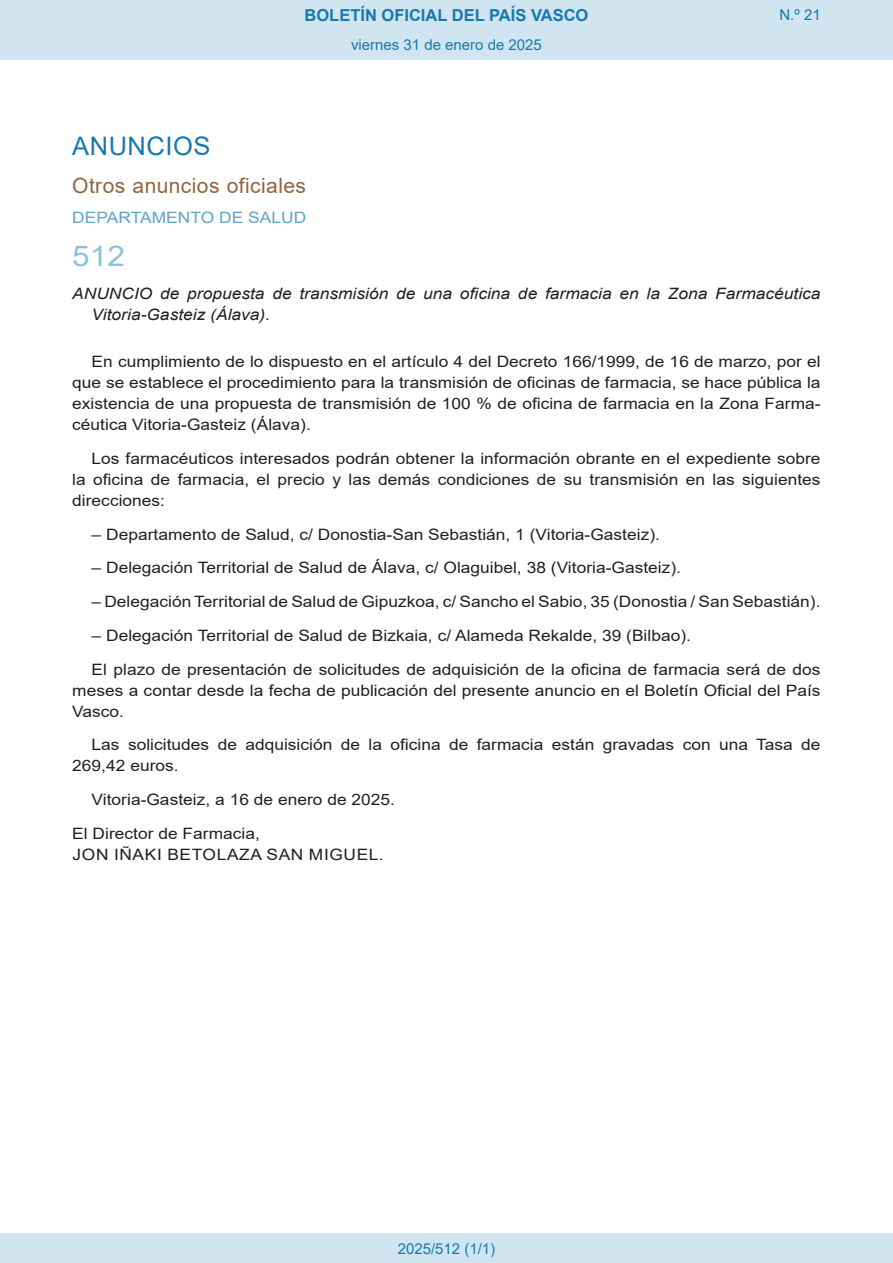
<style>
.page{position:relative;width:893px;height:1263px;background:#fff}
.page>*{position:absolute;margin:0;border:0;box-sizing:border-box;transform-origin:0 0}
.BOPVOrden{font:28.5px "Arial";color:#90c0db;scale:1.11 1}
.BOPVSeccion{font:25.5px "Arial";letter-spacing:.02em;color:#1879ad}
.BOPVSubseccion{font:21px "Arial";letter-spacing:.02em;color:#956338}
.t1{font:700 16.5px "Arial";color:#1879ad}
.BOPVDetalle{font:15.6px/21px "Arial";color:#231f20;text-align:justify;scale:1.11 1}
.BOPVTitulo{font:italic 15.6px/21px "Arial";color:#231f20;scale:1.11 1}
.BOPVFirmaLugFec{font:15.6px "Arial";color:#231f20;scale:1.11 1}
.BOPVFirmaNombre{font:15.6px "Arial";letter-spacing:.035em;color:#231f20;scale:1.11 1}
.BOPVFirmaPuesto{font:15.6px "Arial";color:#231f20;scale:1.11 1}
.BOPVOrganismo{font:15.6px "Arial";letter-spacing:.005em;color:#5ea4ca;scale:1.11 1}
.Paginacion_Centro{font:15px "Arial";color:#1879ad}
</style>
<div class="page">
<div style="left:0;top:0;width:893px;height:60px;background:#d0e5f0"></div>
<div style="left:0;top:1233px;width:893px;height:30px;background:#d0e5f0"></div>
<p class="t1" style="left:305px;top:3px;width:285px">BOLETÍN OFICIAL DEL PAÍS VASCO</p>
<p class="Paginacion_Centro" style="left:351px;top:35px;width:192px">viernes 31 de enero de 2025</p>
<p class="Paginacion_Centro" style="left:779px;top:5px;width:43px">N.º 21</p>
<p class="BOPVSeccion" style="left:72px;top:128px;width:140px">ANUNCIOS</p>
<p class="BOPVSubseccion" style="left:72px;top:171px;width:235px">Otros anuncios oficiales</p>
<p class="BOPVOrganismo" style="left:72px;top:207px;width:212px">DEPARTAMENTO DE SALUD</p>
<p class="BOPVOrden" style="left:72px;top:236px;width:49px">512</p>
<p class="BOPVTitulo" style="left:92px;top:284px;width:658px;text-indent:-19px">ANUNCIO de propuesta de transmisión de una oficina de farmacia en la Zona Farmacéutica<br>Vitoria-Gasteiz (Álava).</p>
<p class="BOPVDetalle" style="left:72px;top:351px;width:676px;text-indent:19px">En cumplimiento de lo dispuesto en el artículo 4 del Decreto 166/1999, de 16 de marzo, por el que se establece el procedimiento para la transmisión de oficinas de farmacia, se hace pública la existencia de una propuesta de transmisión de 100 % de oficina de farmacia en la Zona Farma&shy;céutica Vitoria-Gasteiz (Álava).</p>
<p class="BOPVDetalle" style="left:72px;top:448px;width:676px;text-indent:19px">Los farmacéuticos interesados podrán obtener la información obrante en el expediente sobre la oficina de farmacia, el precio y las demás condiciones de su transmisión en las siguientes direcciones:</p>
<p class="BOPVDetalle" style="left:92px;top:523px;width:514px">– Departamento de Salud, c/ Donostia-San Sebastián, 1 (Vitoria-Gasteiz).</p>
<p class="BOPVDetalle" style="left:92px;top:557px;width:533px">– Delegación Territorial de Salud de Álava, c/ Olaguibel, 38 (Vitoria-Gasteiz).</p>
<p class="BOPVDetalle" style="left:92px;top:591px;width:658px">– Delegación Territorial de Salud de Gipuzkoa, c/ Sancho el Sabio, 35 (Donostia / San Sebastián).</p>
<p class="BOPVDetalle" style="left:92px;top:625px;width:541px">– Delegación Territorial de Salud de Bizkaia, c/ Alameda Rekalde, 39 (Bilbao).</p>
<p class="BOPVDetalle" style="left:72px;top:658px;width:676px;text-indent:19px">El plazo de presentación de solicitudes de adquisición de la oficina de farmacia será de dos meses a contar desde la fecha de publicación del presente anuncio en el Boletín Oficial del País Vasco.</p>
<p class="BOPVDetalle" style="left:72px;top:734px;width:676px;text-indent:19px">Las solicitudes de adquisición de la oficina de farmacia están gravadas con una Tasa de<br>269,42 euros.</p>
<p class="BOPVFirmaLugFec" style="left:92px;top:789px;width:275px">Vitoria-Gasteiz, a 16 de enero de 2025.</p>
<p class="BOPVFirmaPuesto" style="left:72px;top:822px;width:170px">El Director de Farmacia,</p>
<p class="BOPVFirmaNombre" style="left:73px;top:843px;width:282px">JON IÑAKI BETOLAZA SAN MIGUEL.</p>
<p class="Paginacion_Centro" style="left:398px;top:1238px;width:99px">2025/512 (1/1)</p>
</div>
